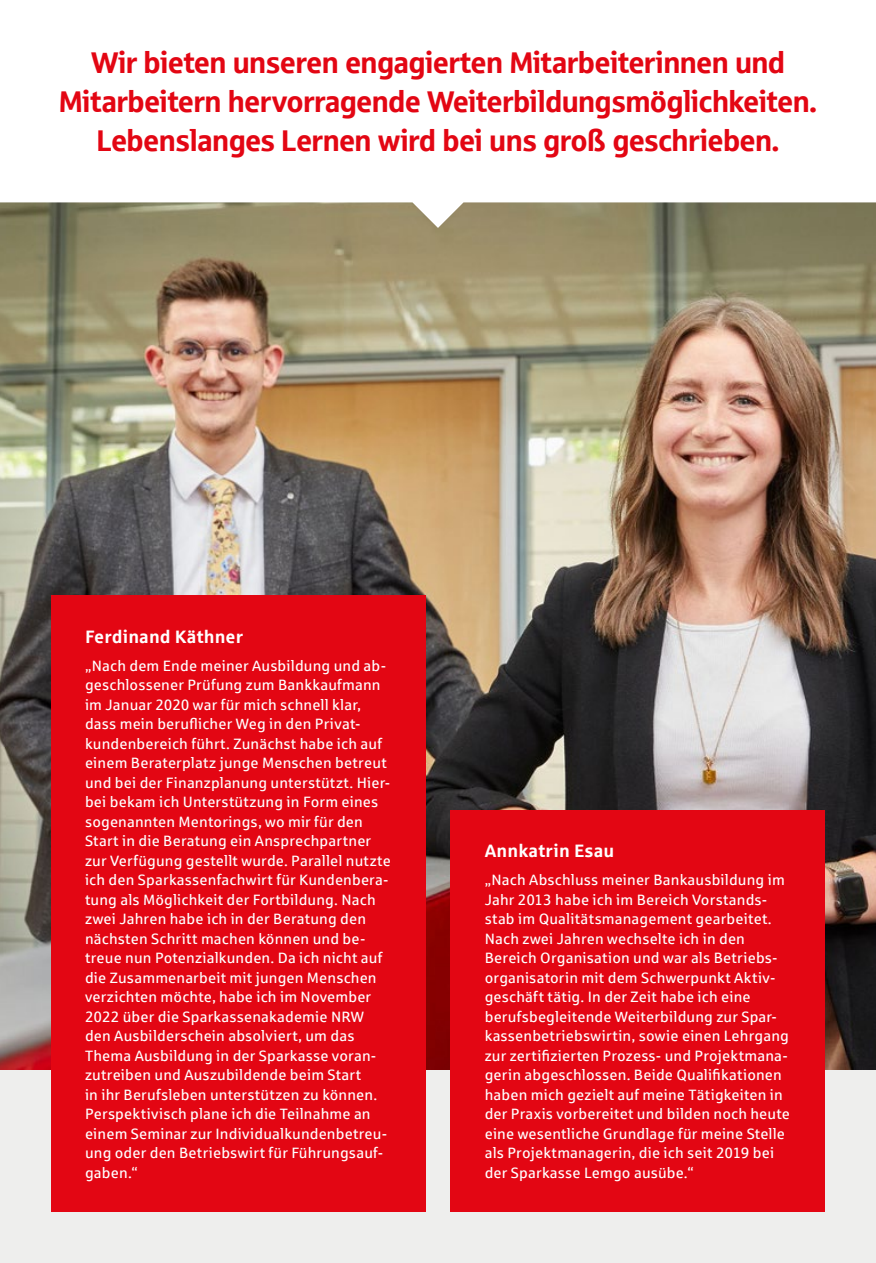
<style>
.page{position:relative;width:876px;height:1263px;background:#fff}
.page>*{position:absolute;margin:0;border:0;box-sizing:border-box;transform-origin:0 0}
.t1{font:30px/39px "Sparkasse Head";color:#e30613;text-align:center}
.t2{font:700 18px "Sparkasse Rg";letter-spacing:.005em;color:#fff}
.t3{font:15px/19.5px "Sparkasse Rg";letter-spacing:.01em;color:#fff}
</style>
<div class="page">
<div style="left:0;top:1069px;width:876px;height:194px;background:#eeeeed"></div>
<img style="left:0;top:228px;width:876px;height:841px">
<svg style="left:0;top:202px;width:875px;height:26px"></svg>
<hr style="left:875px;top:0;width:1px;height:631px;background:#e30613">
<div style="left:51px;top:595px;width:374px;height:617px;background:#e30613"></div>
<div style="left:451px;top:810px;width:374px;height:402px;background:#e30613"></div>
<h1 class="t1" style="left:59px;top:42px;width:759px">Wir bieten unseren engagierten Mitarbeiterinnen und<br>Mitarbeitern hervorragende Weiterbildungsmöglichkeiten.<br>Lebenslanges Lernen wird bei uns groß geschrieben.</h1>
<p class="t2" style="left:85px;top:625px;width:159px">Ferdinand Käthner</p>
<p class="t3" style="left:85px;top:655px;width:307px">„Nach dem Ende meiner Ausbildung und ab&shy;geschlossener Prüfung zum Bankkaufmann im Januar 2020 war für mich schnell klar, dass mein beruflicher Weg in den Privat&shy;kundenbereich führt. Zunächst habe ich auf einem Beraterplatz junge Menschen betreut und bei der Finanzplanung unterstützt. Hier&shy;bei bekam ich Unterstützung in Form eines sogenannten Mentorings, wo mir für den Start in die Beratung ein Ansprechpartner zur Verfügung gestellt wurde. Parallel nutzte ich den Sparkassenfachwirt für Kundenbera&shy;tung als Möglichkeit der Fortbildung. Nach zwei Jahren habe ich in der Beratung den nächsten Schritt machen können und be&shy;treue nun Potenzialkunden. Da ich nicht auf die Zusammenarbeit mit jungen Menschen verzichten möchte, habe ich im November 2022 über die Sparkassenakademie NRW den Ausbilderschein absolviert, um das Thema Ausbildung in der Sparkasse voran&shy;zutreiben und Auszubildende beim Start<br>in ihr Berufsleben unterstützen zu können.<br>Perspektivisch plane ich die Teilnahme an einem Seminar zur Individualkundenbetreu&shy;ung oder den Betriebswirt für Führungsauf&shy;gaben.“</p>
<p class="t2" style="left:485px;top:840px;width:131px">Annkatrin Esau</p>
<p class="t3" style="left:485px;top:870px;width:307px">„Nach Abschluss meiner Bankausbildung im Jahr 2013 habe ich im Bereich Vorstands&shy;stab im Qualitätsmanagement gearbeitet.<br>Nach zwei Jahren wechselte ich in den Bereich Organisation und war als Betriebs&shy;organisatorin mit dem Schwerpunkt Aktiv&shy;geschäft tätig. In der Zeit habe ich eine berufsbegleitende Weiterbildung zur Spar&shy;kassenbetriebswirtin, sowie einen Lehrgang zur zertifizierten Prozess- und Projektmana&shy;gerin abgeschlossen. Beide Qualifikationen haben mich gezielt auf meine Tätigkeiten in der Praxis vorbereitet und bilden noch heute eine wesentliche Grundlage für meine Stelle als Projektmanagerin, die ich seit 2019 bei der Sparkasse Lemgo ausübe.“</p>
</div>
